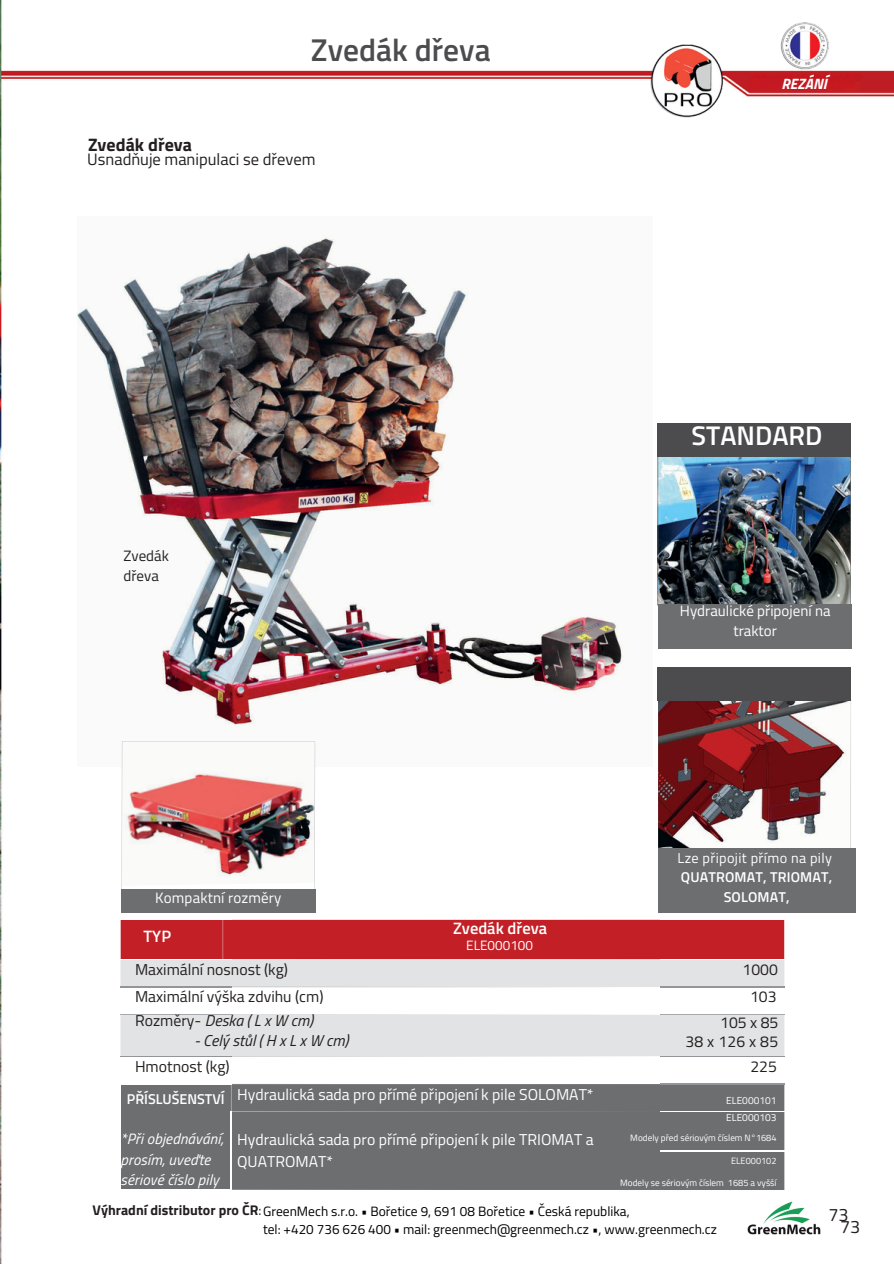
<style>
.page{position:relative;width:894px;height:1264px;background:#fff}
.page>*{position:absolute;margin:0;border:0;box-sizing:border-box;transform-origin:0 0}
.t1{font:600 31.5px "Titillium Web";color:#4c4c4e}
.t2{font:600 27px "Titillium Web";color:#fff}
.t3{font:700 18px "Titillium Web";color:#231f20}
.t4{font:18px "Titillium Web";color:#231f20}
.t5{font:16.5px "Titillium Web";color:#231f20}
.t6{font:600 16.5px "Titillium Web";color:#fff}
.t7{font:15.75px/21.3px "Titillium Web";color:#fff}
.t8{font:15.75px/27px "Titillium Web";color:#231f20}
.t9{font:italic 15.75px "Titillium Web";color:#231f20}
.t10{font:15px/19.2px "Titillium Web";color:#fff;text-align:center}
.t11{font:italic 15px/20.2px "Titillium Web";letter-spacing:.01em;color:#fff}
.t12{font:15px/20.2px "Titillium Web";color:#231f20}
.t13{font:italic 700 15px "Titillium Web";letter-spacing:.005em;color:#fff}
.t14{font:600 14.25px/19.2px "Titillium Web";letter-spacing:.01em;color:#fff;text-align:center}
.t15{font:14.25px "Titillium Web";letter-spacing:.025em;color:#fff}
.t16{font:13.5px "Titillium Web";color:#000}
.t17{font:13.5px "Titillium Web";color:#fff}
.t18{font:10.2px "Titillium Web";color:#fff}
.t19{font:9.15px "Titillium Web";color:#fff}
.s1{font-style:normal}
.s2{font-weight:700;font-size:14.1px;color:#231f20}
.s3{font-size:14.1px;color:#231f20}
</style>
<div class="page">
<img style="left:0;top:0;width:893px;height:1263px">
<svg style="left:658px;top:701px;width:192px;height:147px"></svg>
<img style="left:657px;top:457px;width:193px;height:147px">
<img style="left:77px;top:217px;width:575px;height:549px">
<div style="left:657px;top:604px;width:194px;height:44px;background:#6d6e70"></div>
<div style="left:657px;top:423px;width:193px;height:34px;background:#4c4c4e"></div>
<div style="left:657px;top:667px;width:193px;height:34px;background:#4c4c4e"></div>
<img style="left:122px;top:741px;width:193px;height:148px">
<div style="left:122px;top:889px;width:193px;height:23px;background:#6d6e70"></div>
<div style="left:658px;top:848px;width:197px;height:64px;background:#6d6e70"></div>
<div style="left:120px;top:960px;width:664px;height:26px;background:#e2e3e4"></div>
<svg style="left:120px;top:987px;width:664px;height:96px"></svg>
<div style="left:121px;top:1084px;width:663px;height:105px;background:#6d6e70"></div>
<hr style="left:660px;top:1150px;width:124px;height:1px;background:#fff">
<hr style="left:231px;top:1189px;width:429px;height:1px;background:#fff">
<hr style="left:231px;top:1111px;width:429px;height:1px;background:#fff">
<hr style="left:660px;top:1111px;width:124px;height:1px;background:#fff">
<hr style="left:120px;top:986px;width:103px;height:1px;background:#939598">
<hr style="left:231px;top:986px;width:429px;height:1px;background:#939598">
<hr style="left:660px;top:986px;width:124px;height:1px;background:#939598">
<hr style="left:120px;top:1014px;width:103px;height:1px;background:#a7a9ac">
<hr style="left:231px;top:1014px;width:429px;height:1px;background:#a7a9ac">
<hr style="left:660px;top:1014px;width:124px;height:1px;background:#a7a9ac">
<hr style="left:120px;top:1056px;width:103px;height:1px;background:#939598">
<hr style="left:231px;top:1056px;width:429px;height:1px;background:#939598">
<hr style="left:660px;top:1056px;width:124px;height:1px;background:#939598">
<hr style="left:231px;top:1083px;width:429px;height:1px;background:#939598">
<hr style="left:660px;top:1083px;width:124px;height:1px;background:#939598">
<hr style="left:120px;top:1083px;width:103px;height:1px;background:#fff">
<svg style="left:120px;top:1084px;width:1px;height:27px"></svg>
<svg style="left:223px;top:1083px;width:9px;height:28px"></svg>
<hr style="left:120px;top:1111px;width:1px;height:39px;background:#fff">
<hr style="left:231px;top:1111px;width:1px;height:39px;background:#fff">
<hr style="left:120px;top:1150px;width:1px;height:39px;background:#fff">
<hr style="left:231px;top:1150px;width:1px;height:39px;background:#fff">
<hr style="left:120px;top:1189px;width:103px;height:1px;background:#fff">
<hr style="left:784px;top:920px;width:1px;height:39px;background:#fff">
<div style="left:120px;top:919px;width:664px;height:41px;background:#c22026"></div>
<hr style="left:231px;top:959px;width:429px;height:1px;background:#fff">
<hr style="left:660px;top:959px;width:124px;height:1px;background:#fff">
<img style="left:780px;top:21px;width:49px;height:49px">
<img style="left:624px;top:20px;width:125px;height:122px">
<img style="left:747px;top:1200px;width:73px;height:34px">
<p class="t3" style="left:88px;top:130px;width:105px">Zvedák dřeva</p>
<p class="t1" style="left:311px;top:26px;width:181px">Zvedák dřeva</p>
<p class="t5" style="left:87px;top:147px;width:230px">Usnadňuje manipulaci se dřevem</p>
<p class="t12" style="left:123px;top:545px;width:47px">Zvedák dřeva</p>
<p class="t10" style="left:155px;top:887px;width:128px">Kompaktní rozměry</p>
<p class="t6" style="left:143px;top:923px;width:29px">TYP</p>
<h6 class="t8" style="left:135px;top:955px;width:190px">Maximální nosnost (kg)<br>Maximální výška zdvihu (cm)</h6>
<p class="t9" style="left:135px;top:1008px;width:179px"><span class="s1">Rozměry-</span> Deska ( L x W cm)</p>
<p class="t6" style="left:453px;top:915px;width:96px">Zvedák dřeva</p>
<p class="t17" style="left:466px;top:935px;width:68px">ELE000100</p>
<h6 class="t13" style="left:781px;top:72px;width:47px">REZÁNÍ</h6>
<p class="t2" style="left:691px;top:414px;width:133px">STANDARD</p>
<p class="t10" style="left:679px;top:601px;width:152px">Hydraulické připojení na traktor</p>
<p class="t15" style="left:677px;top:846px;width:156px">Lze připojit přímo na pily</p>
<p class="t14" style="left:680px;top:867px;width:153px">QUATROMAT, TRIOMAT,<br>SOLOMAT,</p>
<p class="t8" style="left:742px;top:955px;width:37px">1000</p>
<p class="t8" style="left:749px;top:982px;width:28px">103</p>
<p class="t8" style="left:720px;top:1008px;width:60px">105 x 85</p>
<p class="t9" style="left:194px;top:1027px;width:155px">-Celýstůl(HxLxWcm)</p>
<p class="t8" style="left:685px;top:1027px;width:94px">38 x 126 x 85</p>
<p class="t8" style="left:135px;top:1052px;width:96px">Hmotnost (kg)</p>
<p class="t8" style="left:750px;top:1052px;width:28px">225</p>
<p class="t7" style="left:237px;top:1083px;width:358px">Hydraulická sada pro přímé připojení k pile SOLOMAT*</p>
<p class="t14" style="left:127px;top:1089px;width:99px">PŘÍSLUŠENSTVÍ</p>
<p class="t18" style="left:726px;top:1092px;width:52px">ELE000101</p>
<h6 class="t18" style="left:726px;top:1109px;width:52px">ELE000103</h6>
<h3 class="t19" style="left:630px;top:1130px;width:148px">Modely před sériovým číslem N°1684</h3>
<h4 class="t19" style="left:731px;top:1153px;width:47px">ELE000102</h4>
<p class="t19" style="left:620px;top:1176px;width:158px">Modely se sériovým číslem 1685 a vyšší</p>
<p class="t11" style="left:120px;top:1128px;width:104px">*Při objednávání, prosím, uveďte sériové číslo pily</p>
<p class="t7" style="left:237px;top:1128px;width:358px">Hydraulická sada pro přímé připojení k pile TRIOMAT a<br>QUATROMAT*</p>
<p class="t16" style="left:93px;top:1200px;width:538px"><span class="s2">Výhradní distributor pro ČR</span><span class="s3">:</span>GreenMech s.r.o. • Bořetice 9, 691 08 Bořetice • Česká republika,</p>
<p class="t16" style="left:263px;top:1218px;width:455px">tel: +420 736 626 400 • mail: greenmech@greenmech.cz •, www.greenmech.cz</p>
<h2 class="t4" style="left:828px;top:1200px;width:22px">73</h2>
<p class="t4" style="left:839px;top:1212px;width:22px">73</p>
</div>
